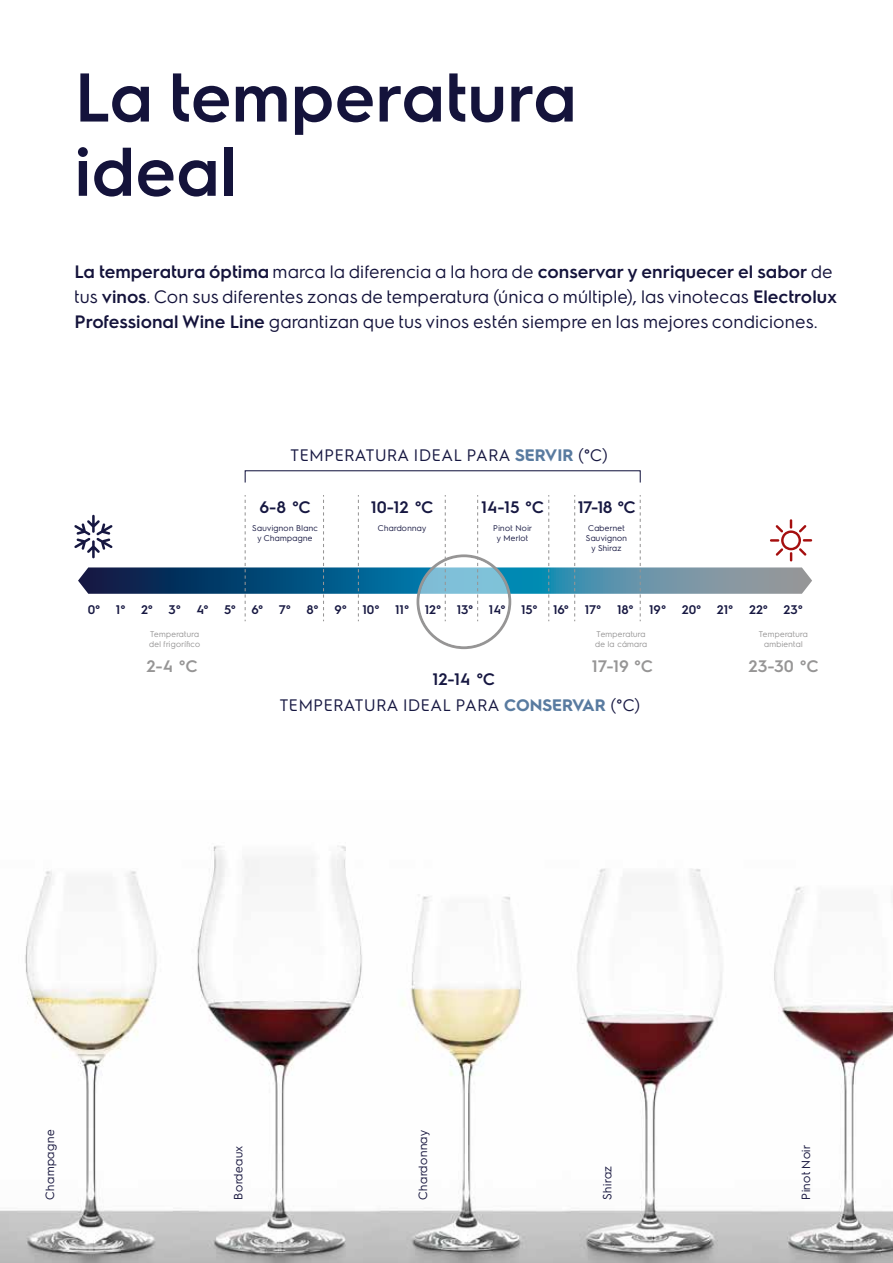
<style>
.page{position:relative;width:893px;height:1263px;background:#fff}
.page>*{position:absolute;margin:0;border:0;box-sizing:border-box;transform-origin:0 0}
.t1{font:600 69px/74.2px "Electrolux Sans";color:#14133b}
.t2{font:18px/24.8px "Electrolux Sans";color:#14133b}
.t3{font:16.65px "Electrolux Sans";color:#161741}
.t4{font:600 16.65px "Electrolux Sans";color:#161741}
.t5{font:600 16.65px "Electrolux Sans";color:#969595}
.t6{font:600 12.45px "Electrolux Sans";color:#161741}
.t7{font:12px "Electrolux Sans";color:#14133b}
.t8{font:8.4px/10.1px "Electrolux Sans";color:#161741;text-align:center}
.t9{font:8.4px/10.1px "Electrolux Sans";color:#969595}
.s1{font-weight:600}
.s2{font-weight:700;color:#597ba0}
</style>
<div class="page">
<img style="left:0;top:846px;width:893px;height:417px">
<div style="left:245px;top:470px;width:396px;height:13px;border:1px solid #161741"></div>
<svg style="left:74px;top:495px;width:738px;height:154px"></svg>
<h1 class="t1" style="left:74px;top:56px;width:504px">La temperatura ideal</h1>
<p class="t2" style="left:74px;top:258px;width:764px"><span class="s1">La temperatura óptima</span> marca la diferencia a la hora de <span class="s1">conservar y enriquecer el sabor</span> de tus <span class="s1">vinos</span>. Con sus diferentes zonas de temperatura (única o múltiple), las vinotecas <span class="s1">Electrolux<br>Professional Wine Line</span> garantizan que tus vinos estén siempre en las mejores condiciones.</p>
<p class="t3" style="left:291px;top:444px;width:319px">TEMPERATURA IDEAL PARA <span class="s2">SERVIR</span> (°C)</p>
<p class="t4" style="left:259px;top:496px;width:53px">6-8 °C</p>
<p class="t8" style="left:252px;top:523px;width:67px">Sauvignon Blanc y Champagne</p>
<p class="t4" style="left:371px;top:496px;width:64px">10-12 °C</p>
<p class="t8" style="left:378px;top:523px;width:50px">Chardonnay</p>
<p class="t4" style="left:481px;top:496px;width:64px">14-15 °C</p>
<p class="t8" style="left:493px;top:523px;width:40px">Pinot Noir y Merlot</p>
<p class="t4" style="left:578px;top:496px;width:59px">17-18 °C</p>
<p class="t8" style="left:586px;top:523px;width:43px">Cabernet<br>Sauvignon y Shiraz</p>
<p class="t6" style="left:88px;top:600px;width:323px">0° 1° 2° 3° 4° 5° 6° 7° 8° 9° 10° 11°</p>
<p class="t6" style="left:521px;top:600px;width:283px">15° 16° 17° 18° 19° 20° 21° 22° 23°</p>
<p class="t6" style="left:425px;top:600px;width:82px">12° 13° 14°</p>
<p class="t9" style="left:149px;top:629px;width:53px">Temperatura del frigorífico</p>
<p class="t5" style="left:146px;top:655px;width:53px">2-4 °C</p>
<p class="t4" style="left:433px;top:667px;width:64px">12-14 °C</p>
<p class="t9" style="left:595px;top:629px;width:54px">Temperatura de la cámara</p>
<p class="t5" style="left:592px;top:655px;width:63px">17-19 °C</p>
<p class="t3" style="left:280px;top:693px;width:362px">TEMPERATURA IDEAL PARA <span class="s2">CONSERVAR</span> (°C)</p>
<p class="t9" style="left:759px;top:629px;width:51px;text-align:center">Temperatura ambiental</p>
<p class="t5" style="left:748px;top:655px;width:72px">23-30 °C</p>
<p class="t7" style="left:41px;top:1199px;width:72px;rotate:-90deg">Champagne</p>
<p class="t7" style="left:230px;top:1199px;width:56px;rotate:-90deg">Bordeaux</p>
<p class="t7" style="left:414px;top:1199px;width:72px;rotate:-90deg">Chardonnay</p>
<p class="t7" style="left:599px;top:1199px;width:36px;rotate:-90deg">Shiraz</p>
<p class="t7" style="left:798px;top:1199px;width:56px;rotate:-90deg">Pinot Noir</p>
</div>
